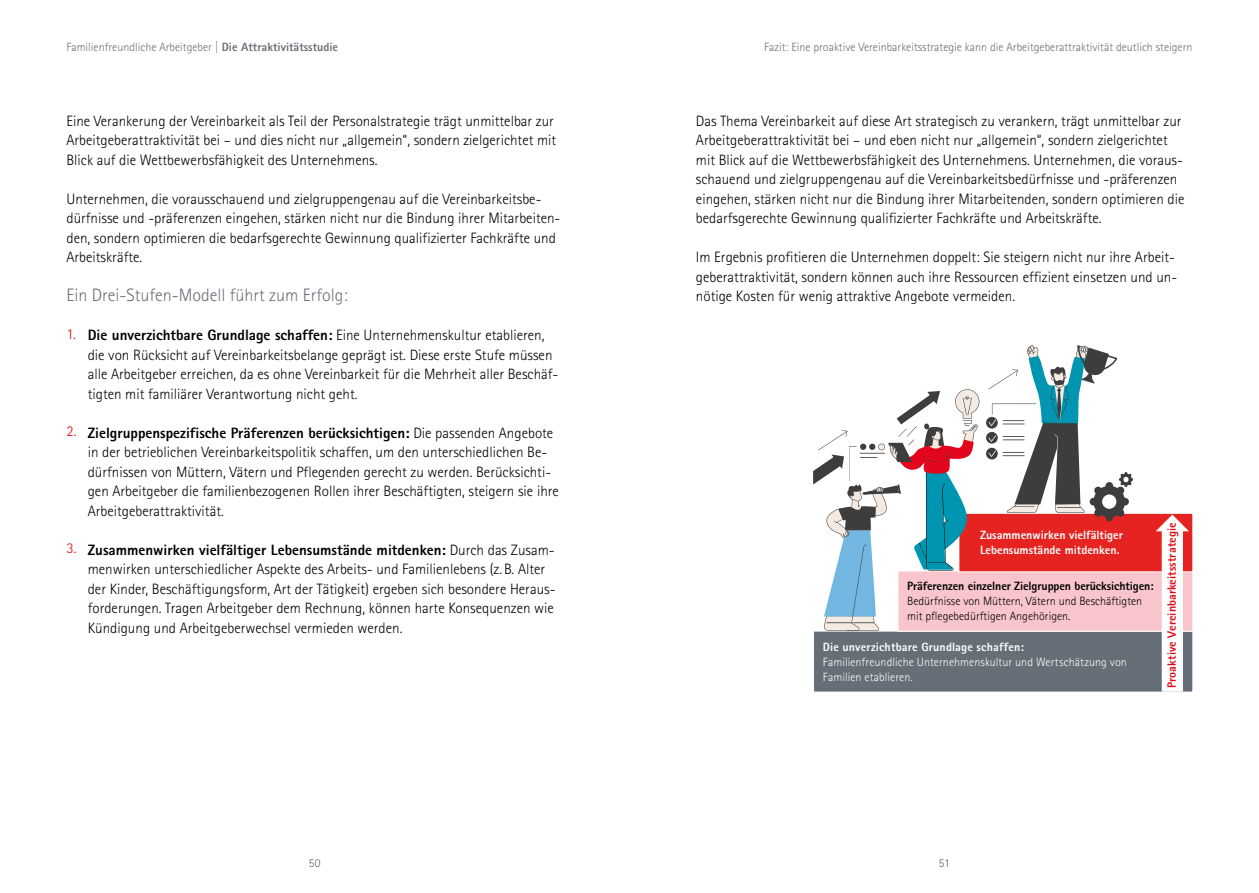
<style>
.page{position:relative;width:1259px;height:893px;background:#fff}
.page>*{position:absolute;margin:0;border:0;box-sizing:border-box;transform-origin:0 0}
.H3_SL2{font:300 18px "Rotis Sans Serif Std";color:#677078}
.P_Fliesstext{font:300 15px/19.5px "Rotis Sans Serif Std";color:#000}
.t1{font:300 12px "Rotis Sans Serif Std";color:#677078}
.P_Bildunterschriften-_Fußnoten-Tabellen{font:300 12px/15px "Rotis Sans Serif Std";color:#000}
.P_Bildunterschriften-_Fußnoten-Tabellen-2{font:300 12px/15px "Rotis Sans Serif Std";letter-spacing:.005em;color:#fff}
.P_Bildunterschriften-_Fußnoten-Tabellen-3{font:800 12px/15px "Rotis Sans Serif Std";color:#fff}
.P_Bildunterschriften-_Fußnoten-Tabellen-4{font:800 12px "Rotis Sans Serif Std";color:#e30613}
.t2{font:300 12px "Rotis Sans Serif Std";color:#596167}
.s1{font-weight:800}
.s2{color:#e30613}
</style>
<div class="page">
<div style="left:813px;top:631px;width:379px;height:61px;background:#666f78"></div>
<div style="left:813px;top:631px;width:380px;height:61px;border:1px solid #fff"></div>
<div style="left:898px;top:571px;width:294px;height:60px;background:#f8c5cd"></div>
<div style="left:897px;top:571px;width:296px;height:60px;border:1px solid #fff"></div>
<div style="left:959px;top:513px;width:233px;height:59px;background:#e52421"></div>
<svg style="left:986px;top:417px;width:11px;height:12px"></svg>
<div style="left:986px;top:448px;width:11px;height:11px;background:#3d3d3d;border-radius:50%"></div>
<svg style="left:986px;top:432px;width:11px;height:12px"></svg>
<svg style="left:988px;top:345px;width:145px;height:176px"></svg>
<svg style="left:1155px;top:515px;width:34px;height:177px"></svg>
<svg style="left:813px;top:389px;width:166px;height:242px"></svg>
<p class="t1" style="left:66px;top:40px;width:273px">Familienfreundliche Arbeitgeber | <span class="s1">Die Attraktivitätsstudie</span></p>
<p class="t1" style="left:764px;top:40px;width:430px">Fazit: Eine proaktive Vereinbarkeitsstrategie kann die Arbeitgeberattraktivität deutlich steigern</p>
<p class="P_Fliesstext" style="left:66px;top:111px;width:491px">Eine Verankerung der Vereinbarkeit als Teil der Personalstrategie trägt unmittelbar zur<br>Arbeitgeberattraktivität bei – und dies nicht nur „allgemein“, sondern zielgerichtet mit<br>Blick auf die Wettbewerbsfähigkeit des Unternehmens.</p>
<p class="P_Fliesstext" style="left:66px;top:189px;width:495px">Unternehmen, die vorausschauend und zielgruppengenau auf die Vereinbarkeitsbe&shy;dürfnisse und -präferenzen eingehen, stärken nicht nur die Bindung ihrer Mitarbeiten&shy;den, sondern optimieren die bedarfsgerechte Gewinnung qualifizierter Fachkräfte und Arbeitskräfte.</p>
<h3 class="H3_SL2" style="left:66px;top:285px;width:283px">Ein Drei-Stufen-Modell führt zum Erfolg:</h3>
<p class="P_Fliesstext" style="left:88px;top:326px;width:472px;text-indent:-21px"><span class="s2">1.</span> <span class="s1">Die unverzichtbare Grundlage schaffen:</span> Eine Unternehmenskultur etablieren, die von Rücksicht auf Vereinbarkeitsbelange geprägt ist. Diese erste Stufe müssen alle Arbeitgeber erreichen, da es ohne Vereinbarkeit für die Mehrheit aller Beschäf&shy;tigten mit familiärer Verantwortung nicht geht.</p>
<p class="P_Fliesstext" style="left:88px;top:423px;width:473px;text-indent:-21px"><span class="s2">2.</span> <span class="s1">Zielgruppenspezifische Präferenzen berücksichtigen:</span> Die passenden Angebote in der betrieblichen Vereinbarkeitspolitik schaffen, um den unterschiedlichen Be&shy;dürfnissen von Müttern, Vätern und Pflegenden gerecht zu werden. Berücksichti&shy;gen Arbeitgeber die familienbezogenen Rollen ihrer Beschäftigten, steigern sie ihre Arbeitgeberattraktivität.</p>
<p class="P_Fliesstext" style="left:88px;top:540px;width:469px;text-indent:-21px"><span class="s2">3.</span> <span class="s1">Zusammenwirken vielfältiger Lebensumstände mitdenken:</span> Durch das Zusam&shy;menwirken unterschiedlicher Aspekte des Arbeits- und Familienlebens (z.B. Alter der Kinder, Beschäftigungsform, Art der Tätigkeit) ergeben sich besondere Heraus&shy;forderungen. Tragen Arbeitgeber dem Rechnung, können harte Konsequenzen wie Kündigung und Arbeitgeberwechsel vermieden werden.</p>
<p class="P_Fliesstext" style="left:696px;top:111px;width:490px">Das Thema Vereinbarkeit auf diese Art strategisch zu verankern, trägt unmittelbar zur Arbeitgeberattraktivität bei – und eben nicht nur „allgemein“, sondern zielgerichtet mit Blick auf die Wettbewerbsfähigkeit des Unternehmens. Unternehmen, die voraus&shy;schauend und zielgruppengenau auf die Vereinbarkeitsbedürfnisse und -präferenzen eingehen, stärken nicht nur die Bindung ihrer Mitarbeitenden, sondern optimieren die bedarfsgerechte Gewinnung qualifizierter Fachkräfte und Arbeitskräfte.</p>
<p class="P_Fliesstext" style="left:696px;top:248px;width:483px">Im Ergebnis profitieren die Unternehmen doppelt: Sie steigern nicht nur ihre Arbeit&shy;geberattraktivität, sondern können auch ihre Ressourcen effizient einsetzen und un&shy;nötige Kosten für wenig attraktive Angebote vermeiden.</p>
<p class="P_Bildunterschriften-_Fußnoten-Tabellen-3" style="left:980px;top:527px;width:144px">Zusammenwirken vielfältiger<br>Lebensumstände mitdenken.</p>
<p class="P_Bildunterschriften-_Fußnoten-Tabellen" style="left:907px;top:579px;width:248px"><span class="s1">Präferenzen einzelner Zielgruppen berücksichtigen:<br></span>Bedürfnisse von Müttern, Vätern und Beschäftigten mit pflegebedürftigen Angehörigen.</p>
<p class="P_Bildunterschriften-_Fußnoten-Tabellen-2" style="left:823px;top:639px;width:305px"><span class="s1">Die unverzichtbare Grundlage schaffen:<br></span>Familienfreundliche Unternehmenskultur und Wertschätzung von<br>Familien etablieren.</p>
<p class="P_Bildunterschriften-_Fußnoten-Tabellen-4" style="left:1164px;top:688px;width:167px;rotate:-90deg">Proaktive Vereinbarkeitsstrategie</p>
<p class="t2" style="left:309px;top:856px;width:13px">50</p>
<p class="t2" style="left:938px;top:856px;width:13px">51</p>
</div>
